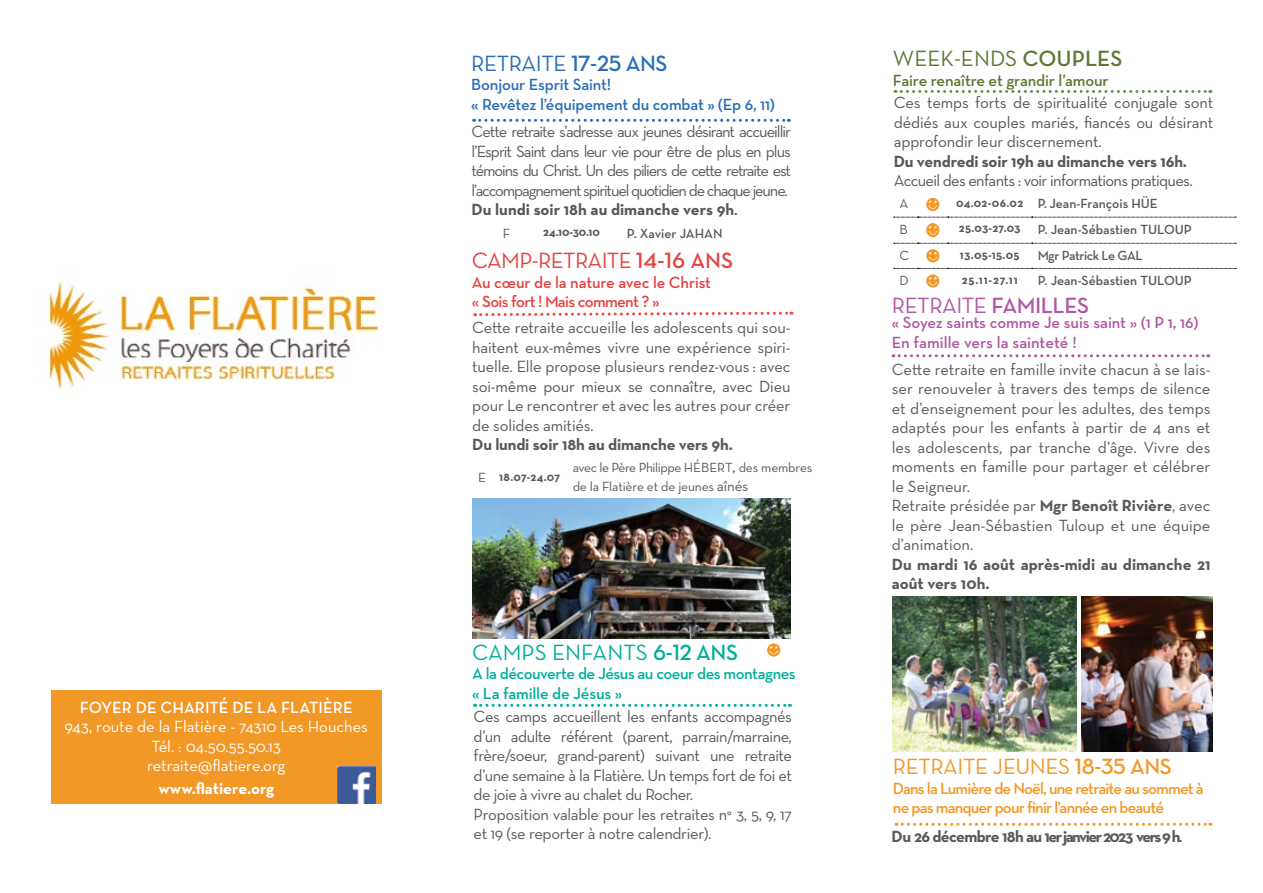
<style>
.page{position:relative;width:1263px;height:893px;background:#fff}
.page>*{position:absolute;margin:0;border:0;box-sizing:border-box;transform-origin:0 0}
.t1{font:22.5px "Neutraface Text";letter-spacing:-.02em;color:#f29827}
.t2{font:22.5px "Neutraface Text";letter-spacing:-.03em;color:#e54341}
.t3{font:22.5px "Neutraface Text";color:#00af9b}
.t4{font:22.5px "Neutraface Text";color:#5f7735}
.t5{font:22.5px "Neutraface Text";letter-spacing:-.02em;color:#ae59a2}
.t6{font:22.5px "Neutraface Text";letter-spacing:-.02em;color:#296eb7}
.t7{font:16.5px/19.5px "Neutraface Text";letter-spacing:-.02em;color:#58595b;text-align:justify}
.t8{font:16.5px/19.5px "Neutraface Text";color:#58595b}
.t9{font:16.5px/19.5px "Neutraface Text";letter-spacing:-.07em;color:#58595b}
.t10{font:16.5px/19.5px "Neutraface Text";letter-spacing:-.025em;color:#54585c;text-align:justify}
.t11{font:700 16.5px/19.5px "Neutraface Text";letter-spacing:-.01em;color:#58595b}
.t12{font:16.5px/19.5px "Neutraface Text";color:#fff;text-align:center}
.t13{font:600 16.5px/19.5px "Neutraface Text";letter-spacing:-.05em;color:#f29827}
.t14{font:600 16.5px/19.5px "Neutraface Text";letter-spacing:-.03em;color:#00af9b}
.t15{font:600 16.5px/19.5px "Neutraface Text";letter-spacing:-.01em;color:#296eb7}
.t16{font:600 16.5px/19.5px "Neutraface Text";letter-spacing:-.025em;color:#e54341}
.t17{font:700 16.5px "Neutraface Text";letter-spacing:-.09em;color:#58595b}
.t18{font:600 16.5px "Neutraface Text";letter-spacing:-.005em;color:#b059a2}
.t19{font:700 16.5px "Neutraface Text";letter-spacing:-.01em;color:#54585c}
.t20{font:600 16.5px "Neutraface Text";letter-spacing:-.01em;color:#5f7735}
.t21{font:600 16.5px "Neutraface Text";color:#fff}
.t22{font:600 16.5px "Neutraface Text";color:#ae59a2}
.t23{font:700 16.5px "Neutraface Text";color:#fff}
.t24{font:600 13.5px "Neutraface Text";color:#55575a}
.t25{font:13.5px/19.5px "Neutraface Text";letter-spacing:-.01em;color:#58595b}
.t26{font:600 13.5px "Neutraface Text";letter-spacing:-.03em;color:#58595b}
.t27{font:700 12px "Neutraface Text";letter-spacing:.02em;color:#58595b}
.s1{font-weight:600}
.s2{font-weight:700}
.s3{color:#f04e4b}
.s4{font-weight:400;font-size:13.5px}
.s5{font-size:15px}
.s6{font-weight:700;font-size:12px;color:#58595b}
.s7{color:#58595b}
</style>
<div class="page">
<svg style="left:895px;top:90px;width:316px;height:3px"></svg>
<svg style="left:896px;top:823px;width:315px;height:3px"></svg>
<svg style="left:893px;top:354px;width:316px;height:3px"></svg>
<svg style="left:926px;top:198px;width:13px;height:13px"></svg>
<svg style="left:894px;top:217px;width:342px;height:20px"></svg>
<svg style="left:894px;top:243px;width:342px;height:19px"></svg>
<svg style="left:894px;top:268px;width:342px;height:20px"></svg>
<img style="left:893px;top:597px;width:183px;height:155px">
<img style="left:1081px;top:597px;width:131px;height:155px">
<div style="left:51px;top:690px;width:331px;height:114px;background:#f29827"></div>
<img style="left:338px;top:766px;width:37px;height:37px">
<svg style="left:475px;top:704px;width:315px;height:3px"></svg>
<svg style="left:475px;top:311px;width:317px;height:6px"></svg>
<svg style="left:767px;top:643px;width:13px;height:14px"></svg>
<svg style="left:474px;top:119px;width:315px;height:3px"></svg>
<img style="left:472px;top:498px;width:319px;height:140px">
<img style="left:48px;top:282px;width:332px;height:107px">
<p class="t21" style="left:80px;top:697px;width:274px">FOYER DE CHARITÉ DE LA FLATIÈRE</p>
<p class="t12" style="left:65px;top:717px;width:305px">943, route de la Flatière - 74310 Les Houches<br>Tél. : 04.50.55.50.13<br>retraite@flatiere.org</p>
<p class="t23" style="left:158px;top:778px;width:117px">www.flatiere.org</p>
<h1 class="t6" style="left:471px;top:49px;width:198px">RETRAITE <span class="s1">17-25 ANS</span></h1>
<p class="t15" style="left:471px;top:75px;width:305px">Bonjour Esprit Saint!<br>« Revêtez l’équipement du combat » (Ep 6, 11)</p>
<p class="t9" style="left:472px;top:122px;width:321px">Cette retraite s’adresse aux jeunes désirant accueillir l’Esprit Saint dans leur vie pour être de plus en plus témoins du Christ. Un des piliers de cette retraite est l’accompagnement spirituel quotidien de chaque jeune.<br><span class="s2">Du lundi soir 18h au dimanche vers 9h</span><span class="s1">.</span></p>
<p class="t25" style="left:503px;top:223px;width:9px">F</p>
<p class="t27" style="left:543px;top:225px;width:58px">24.10-30.10</p>
<p class="t24" style="left:627px;top:225px;width:97px">P. Xavier JAHAN</p>
<h1 class="t2" style="left:472px;top:246px;width:263px">CAMP-RETRAITE <span class="s1">14-16 ANS</span></h1>
<p class="t16" style="left:472px;top:272px;width:241px">Au cœur de la nature avec le Christ <span class="s3">«</span> Sois fort ! Mais comment ? »</p>
<p class="t7" style="left:472px;top:317px;width:320px">Cette retraite accueille les adolescents qui sou&shy;haitent eux-mêmes vivre une expérience spiri&shy;tuelle. Elle propose plusieurs rendez-vous : avec soi-même pour mieux se connaître, avec Dieu pour Le rencontrer et avec les autres pour créer de solides amitiés.</p>
<p class="t11" style="left:472px;top:434px;width:262px">Du lundi soir 18h au dimanche vers 9h.</p>
<p class="t27" style="left:478px;top:469px;width:84px"><span class="s4">E</span> 18.07-24.07</p>
<p class="t25" style="left:573px;top:457px;width:241px">avec le Père Philippe HÉBERT<span class="s1">,</span> des membres de la Flatière et de jeunes <span class="s5">aînés</span></p>
<h1 class="t3" style="left:472px;top:638px;width:267px">CAMPS ENFANTS <span class="s1">6-12 ANS</span></h1>
<p class="t14" style="left:472px;top:664px;width:325px">A la découverte de Jésus au coeur des montagnes « La famille de Jésus »</p>
<p class="t7" style="left:474px;top:707px;width:320px;text-align:left">Ces camps accueillent les enfants accompagnés d’un adulte référent (parent, parrain/marraine, frère/soeur, grand-parent) suivant une retraite d’une semaine à la Flatière. Un temps fort de foi et de joie à vivre au chalet du Rocher.<br>Proposition valable pour les retraites n° 3, 5, 9, 17 et 19 (se reporter à notre calendrier).</p>
<h1 class="t4" style="left:893px;top:44px;width:231px">WEEK-ENDS <span class="s1">COUPLES</span></h1>
<p class="t20" style="left:893px;top:70px;width:217px">Faire renaître et grandir l’amour</p>
<p class="t10" style="left:894px;top:92px;width:321px">Ces temps forts de spiritualité conjugale sont dédiés aux couples mariés, fiancés ou désirant approfondir leur discernement.</p>
<p class="t19" style="left:894px;top:150px;width:295px">Du vendredi soir 19h au dimanche vers 16h.</p>
<p class="t10" style="left:894px;top:171px;width:300px">Accueil des enfants : voir informations pratiques.</p>
<p class="t25" style="left:899px;top:194px;width:10px">A</p>
<p class="t24" style="left:956px;top:195px;width:203px"><span class="s6">04.02-06.02</span> <span class="s7">P.</span> Jean-François HÜE</p>
<p class="t25" style="left:899px;top:219px;width:10px">B</p>
<p class="t27" style="left:959px;top:221px;width:63px">25.03-27.03</p>
<p class="t24" style="left:1038px;top:221px;width:156px"><span class="s7">P.</span> Jean-Sébastien TULOUP</p>
<p class="t25" style="left:899px;top:245px;width:11px">C</p>
<p class="t27" style="left:960px;top:247px;width:61px">13.05-15.05</p>
<p class="t26" style="left:1038px;top:247px;width:107px">Mgr Patrick Le GAL</p>
<p class="t25" style="left:899px;top:270px;width:11px">D</p>
<p class="t27" style="left:962px;top:272px;width:58px">25.11-27.11</p>
<p class="t24" style="left:1038px;top:272px;width:156px"><span class="s7">P.</span> Jean-Sébastien TULOUP</p>
<h1 class="t5" style="left:892px;top:291px;width:199px">RETRAITE <span class="s1">FAMILLES</span></h1>
<p class="t18" style="left:892px;top:312px;width:308px">« Soyez saints comme Je suis saint » (1 P 1, 16)</p>
<p class="t22" style="left:892px;top:332px;width:186px">En famille vers la sainteté !</p>
<p class="t8" style="left:892px;top:359px;width:320px">Cette retraite en famille invite chacun à se lais&shy;ser renouveler à travers des temps de silence et d’enseignement pour les adultes, des temps adaptés pour les enfants à partir de 4 ans et les adolescents, par tranche d’âge. Vivre des moments en famille pour partager et célébrer le Seigneur.<br>Retraite présidée par <span class="s2">Mgr Benoît Rivière</span>, avec le père Jean-Sébastien Tuloup et une équipe d’animation.</p>
<p class="t11" style="left:892px;top:554px;width:320px">Du mardi 16 août après-midi au dimanche 21 août vers 10h.</p>
<h1 class="t1" style="left:893px;top:752px;width:281px">RETRAITE JEUNES <span class="s1">18-35 ANS</span></h1>
<p class="t13" style="left:893px;top:778px;width:312px">Dans la Lumière de Noël, une retraite au sommet à ne pas manquer pour finir l’année en beauté</p>
<p class="t17" style="left:891px;top:826px;width:293px">Du 26 décembre 18h au 1er janvier 2023 vers 9 h<span class="s1">.</span></p>
</div>
